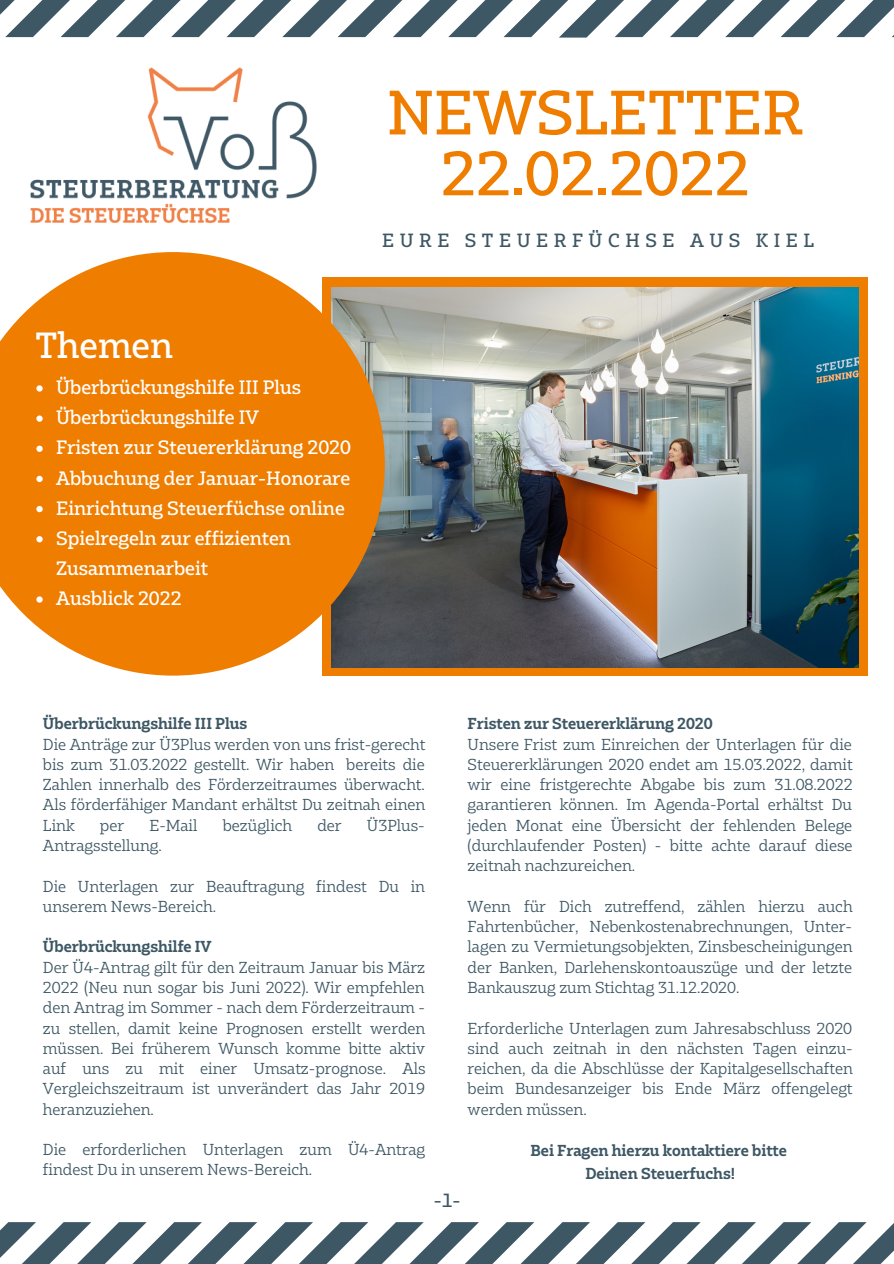
<style>
.page{position:relative;width:894px;height:1264px;background:#fff}
.page>*{position:absolute;margin:0;border:0;box-sizing:border-box;transform-origin:0 0}
.t1{font:500 59.1px/60.8px "Bw Glenn Slab";color:#ef7d00;text-align:center}
.t2{font:500 34.35px "Bw Glenn Slab";color:#fff}
.t3{font:500 18.3px/30.2px "Bw Glenn Slab";color:#fff}
.t4{font:500 18px "Bw Glenn Slab";letter-spacing:.31em;color:#3d5764}
.t5{font:15px/20.2px "Bw Glenn Slab";color:#3d5764;text-align:justify}
.t6{font:700 15px/22.5px "Bw Glenn Slab";color:#3d5764;text-align:center}
</style>
<div class="page">
<div style="left:322px;top:277px;width:545px;height:399px;background:#ef7d00"></div>
<img style="left:384px;top:288px;width:474px;height:379px">
<svg style="left:0;top:264px;width:384px;height:411px;fill:#ef7d00"></svg>
<svg style="left:0;top:0;width:893px;height:38px"></svg>
<img style="left:0;top:37px;width:347px;height:227px">
<svg style="left:0;top:1222px;width:893px;height:41px"></svg>
<svg style="left:36px;top:385px;width:7px;height:6px"></svg>
<svg style="left:36px;top:415px;width:7px;height:7px"></svg>
<svg style="left:36px;top:445px;width:7px;height:7px"></svg>
<svg style="left:36px;top:476px;width:7px;height:6px"></svg>
<svg style="left:36px;top:506px;width:7px;height:6px"></svg>
<svg style="left:36px;top:536px;width:7px;height:6px"></svg>
<svg style="left:36px;top:596px;width:7px;height:6px"></svg>
<h1 class="t1" style="left:387px;top:80px;width:417px">NEWSLETTER<br>22.02.2022</h1>
<p class="t4" style="left:382px;top:229px;width:433px">EURE STEUERFÜCHSE AUS KIEL</p>
<h2 class="t2" style="left:35px;top:323px;width:139px">Themen</h2>
<p class="t3" style="left:56px;top:372px;width:296px">Überbrückungshilfe III Plus<br>Überbrückungshilfe IV<br>Fristen zur Steuererklärung 2020<br>Abbuchung der Januar-Honorare<br>Einrichtung Steuerfüchse online<br>Spielregeln zur effizienten<br>Zusammenarbeit<br>Ausblick 2022</p>
<p class="t6" style="left:43px;top:712px;width:206px">Überbrückungshilfe III Plus</p>
<p class="t5" style="left:43px;top:733px;width:384px">Die Anträge zur Ü3Plus werden von uns frist-gerecht bis zum 31.03.2022 gestellt. Wir haben bereits die Zahlen innerhalb des Förderzeitraumes überwacht.<br>Als förderfähiger Mandant erhältst Du zeitnah einen Link</p>
<p class="t5" style="left:100px;top:814px;width:26px">per</p>
<p class="t5" style="left:149px;top:814px;width:50px">E-Mail</p>
<p class="t5" style="left:223px;top:814px;width:71px">bezüglich</p>
<p class="t5" style="left:317px;top:814px;width:26px">der</p>
<p class="t5" style="left:367px;top:814px;width:59px">Ü3Plus-</p>
<p class="t5" style="left:43px;top:834px;width:120px">Antragsstellung.</p>
<p class="t5" style="left:43px;top:875px;width:383px">Die Unterlagen zur Beauftragung findest Du in unserem News-Bereich.</p>
<p class="t6" style="left:43px;top:935px;width:170px">Überbrückungshilfe IV</p>
<p class="t5" style="left:43px;top:956px;width:384px">Der Ü4-Antrag gilt für den Zeitraum Januar bis März 2022 (Neu nun sogar bis Juni 2022). Wir empfehlen den Antrag im Sommer - nach dem Förderzeitraum - zu stellen, damit keine Prognosen erstellt werden müssen. Bei früherem Wunsch komme bitte aktiv auf uns zu mit einer Umsatz-prognose. Als Vergleichszeitraum ist unverändert das Jahr 2019 heranzuziehen.</p>
<p class="t5" style="left:43px;top:1138px;width:383px">Die erforderlichen Unterlagen zum Ü4-Antrag findest Du in unserem News-Bereich.</p>
<p class="t6" style="left:467px;top:712px;width:247px">Fristen zur Steuererklärung 2020</p>
<p class="t5" style="left:467px;top:733px;width:386px">Unsere Frist zum Einreichen der Unterlagen für die Steuererklärungen 2020 endet am 15.03.2022, damit wir eine fristgerechte Abgabe bis zum 31.08.2022 garantieren können. Im Agenda-Portal erhältst Du jeden Monat eine Übersicht der fehlenden Belege (durchlaufender Posten) - bitte achte darauf diese zeitnah nachzureichen.</p>
<p class="t5" style="left:467px;top:895px;width:386px">Wenn für Dich zutreffend, zählen hierzu auch Fahrtenbücher, Nebenkostenabrechnungen, Unter&shy;lagen zu Vermietungsobjekten, Zinsbescheinigungen der Banken, Darlehenskontoauszüge und der letzte Bankauszug zum Stichtag 31.12.2020.</p>
<p class="t5" style="left:467px;top:1017px;width:386px">Erforderliche Unterlagen zum Jahresabschluss 2020 sind auch zeitnah in den nächsten Tagen einzu&shy;reichen, da die Abschlüsse der Kapitalgesellschaften beim Bundesanzeiger bis Ende März offengelegt werden müssen.</p>
<p class="t6" style="left:530px;top:1139px;width:258px">Bei Fragen hierzu kontaktiere bitte<br>Deinen Steuerfuchs!</p>
<p class="t4" style="left:434px;top:1188px;width:28px">-1-</p>
</div>
